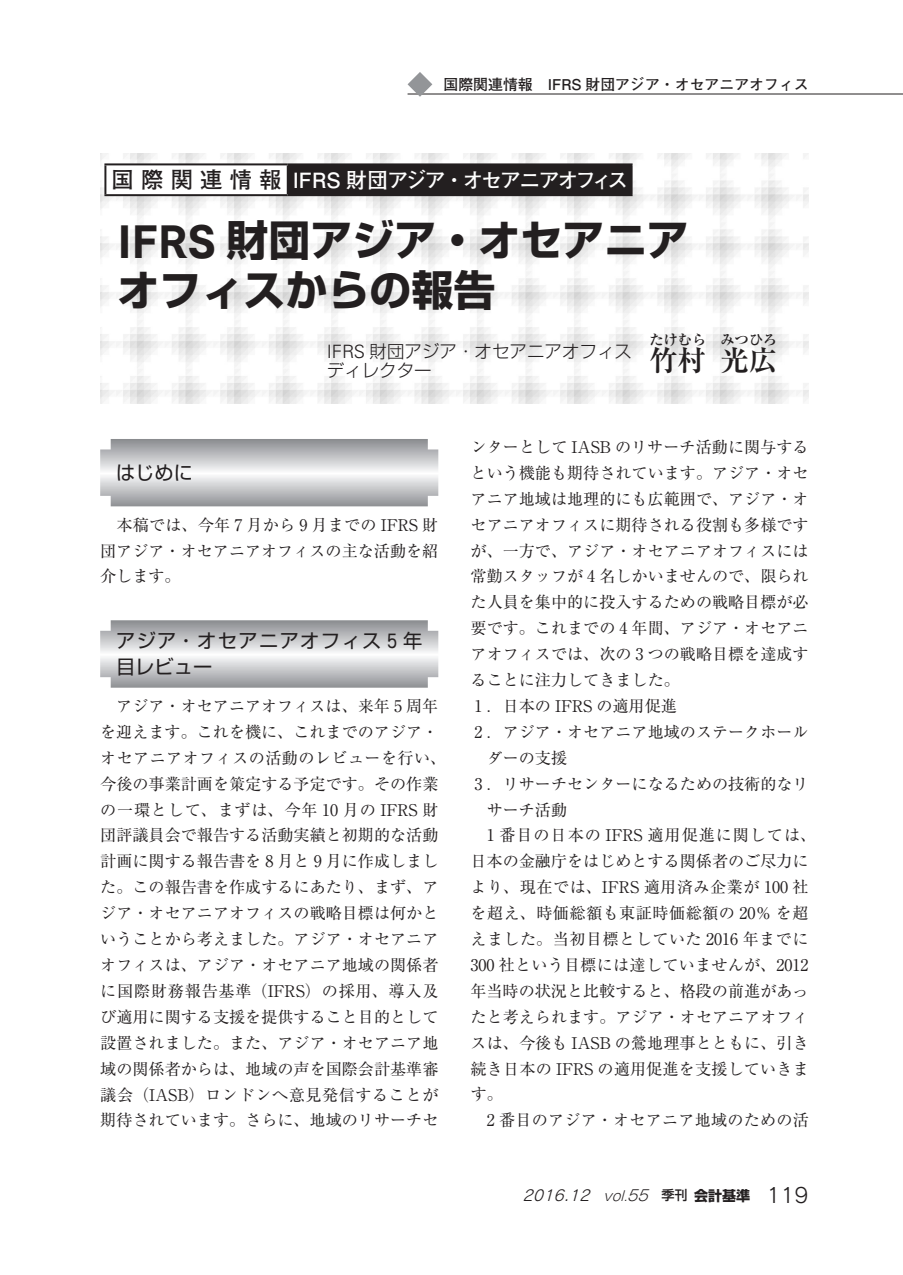
<style>
.page{position:relative;width:903px;height:1275px;background:#fff}
.page>*{position:absolute;margin:0;border:0;box-sizing:border-box;transform-origin:0 0}
.t1{font:700 42px/49.9px "Shin Go Pr 5";color:#231f20}
.t2{font:700 28.35px "Ryumin Pr 5";color:#231f20}
.t3{font:700 21px "Futo Go B101 Pr 5";letter-spacing:-.09em;color:#fff}
.t4{font:19.25px/26.2px "Shin Go Pr 5";letter-spacing:.07em;color:#231f20}
.t5{font:300 17.5px/19.2px "Shin Go Pr 5";color:#231f20}
.t6{font:16.1px/25.9px "Ryumin Pr 5";color:#231f20;text-align:justify}
.t7{font:16.1px "Ryumin Pr 5";letter-spacing:.03em;color:#231f20}
.t8{font:16.1px "Ryumin Pr 5";letter-spacing:.035em;color:#231f20}
.t9{font:16.1px "Ryumin Pr 5";letter-spacing:.06em;color:#231f20}
.t10{font:700 14.88px "Futo Go B101 Pr 5";color:#231f20}
.t11{font:italic 14.88px "Rodin Pro M";color:#231f20}
.t12{font:700 14.17px "Ryumin Pr 5";color:#231f20}
.s1{font-size:22.4px;color:#231f20}
.s2{font-family:"Cezanne Pro B";font-weight:400;font-size:44.1px}
.s3{font-family:"Univers LT Std";font-size:18.38px}
.s4{font-family:"Cezanne Pro M";font-size:20.3px}
.s5{font-family:"Gothic MB101 Pr 5";font-weight:300;font-size:13.65px}
.s6{font-family:"Gothic MB101 Pr 5";font-weight:300}
.s7{font-family:"Shin Go Pr 5";font-weight:500;font-style:normal;font-size:13.12px}
.s8{font-family:"Shin Go Pr 5";font-weight:700;font-style:normal;font-size:14px}
.s9{font-style:normal;font-size:20.47px}
</style>
<div class="page">
<hr style="left:407px;top:94px;width:496px;height:1px;background:#231f20">
<svg style="left:407px;top:72px;width:25px;height:25px"></svg>
<svg style="left:100px;top:439px;width:338px;height:67px"></svg>
<svg style="left:100px;top:620px;width:338px;height:68px;background:#c5c6c8"></svg>
<img style="left:100px;top:154px;width:709px;height:250px">
<div style="left:105px;top:164px;width:183px;height:31px;background:#fff"></div>
<div style="left:288px;top:164px;width:343px;height:31px;background:#231f20"></div>
<hr style="left:104px;top:163px;width:184px;height:2px;background:#231f20">
<hr style="left:104px;top:165px;width:2px;height:29px;background:#231f20">
<hr style="left:288px;top:163px;width:344px;height:2px;background:#231f20">
<hr style="left:287px;top:165px;width:2px;height:29px;background:#231f20">
<svg style="left:631px;top:165px;width:1px;height:29px"></svg>
<hr style="left:104px;top:194px;width:184px;height:2px;background:#231f20">
<hr style="left:288px;top:194px;width:344px;height:2px;background:#231f20">
<p class="t10" style="left:443px;top:72px;width:367px">国際関連情報　IFRS 財団アジア・オセアニアオフィス</p>
<h3 class="t3" style="left:112px;top:163px;width:518px"><span class="s1">国際関連情報</span> IFRS 財団アジア・オセアニアオフィス</h3>
<h1 class="t1" style="left:118px;top:213px;width:573px"><span class="s2">IFRS</span> 財団アジア・オセアニアオフィスからの報告</h1>
<p class="t5" style="left:327px;top:340px;width:307px"><span class="s3">IFRS</span> 財団アジア・オセアニアオフィスディレクター</p>
<h2 class="t2" style="left:649px;top:338px;width:58px">竹村</h2>
<p class="t12" style="left:649px;top:328px;width:58px">たけむら</p>
<p class="t12" style="left:720px;top:328px;width:58px">みつひろ</p>
<h2 class="t2" style="left:720px;top:338px;width:58px">光広</h2>
<p class="t4" style="left:116px;top:458px;width:78px">はじめに</p>
<p class="t6" style="left:100px;top:510px;width:340px;text-indent:16px">本稿では、今年 7 月から 9 月までの IFRS 財団アジア・オセアニアオフィスの主な活動を紹介します。</p>
<p class="t4" style="left:116px;top:626px;width:308px">アジア・オセアニアオフィス <span class="s4">5</span> 年目レビュー</p>
<p class="t6" style="left:100px;top:692px;width:348px;text-align:center">アジア・オセアニアオフィスは、来年 5 周年<br>を迎えます。これを機に、これまでのアジア・オセアニアオフィスの活動のレビューを行い、今後の事業計画を策定する予定です。その作業の一環として、まずは、今年 10 月の IFRS 財団評議員会で報告する活動実績と初期的な活動計画に関する報告書を 8 月と 9 月に作成しました。この報告書を作成するにあたり、まず、アジア・オセアニアオフィスの戦略目標は何かということから考えました。アジア・オセアニアオフィスは、アジア・オセアニア地域の関係者に国際財務報告基準（IFRS）の採用、導入及び適用に関する支援を提供すること目的として設置されました。また、アジア・オセアニア地域の関係者からは、地域の声を国際会計基準審議会（IASB）ロンドンへ意見発信することが期待されています。さらに、地域のリサーチセ</p>
<p class="t6" style="left:471px;top:433px;width:339px">ンターとして IASB のリサーチ活動に関与する</p>
<p class="t6" style="left:470px;top:459px;width:340px">という機能も期待されています。アジア・オセ</p>
<p class="t6" style="left:470px;top:485px;width:340px">アニア地域は地理的にも広範囲で、アジア・オ</p>
<p class="t6" style="left:470px;top:511px;width:340px">セアニアオフィスに期待される役割も多様です</p>
<p class="t6" style="left:470px;top:536px;width:340px">が、一方で、アジア・オセアニアオフィスには</p>
<p class="t6" style="left:470px;top:562px;width:340px">常勤スタッフが 4 名しかいませんので、限られ</p>
<p class="t6" style="left:470px;top:588px;width:340px">た人員を集中的に投入するための戦略目標が必</p>
<p class="t6" style="left:470px;top:614px;width:340px">要です。これまでの 4 年間、アジア・オセアニ</p>
<p class="t6" style="left:470px;top:640px;width:340px">アオフィスでは、次の 3 つの戦略目標を達成す</p>
<p class="t6" style="left:470px;top:666px;width:211px">ることに注力してきました。</p>
<p class="t6" style="left:475px;top:692px;width:204px">1 ．日本の IFRS の適用促進</p>
<p class="t6" style="left:475px;top:718px;width:336px">2 ．アジア・オセアニア地域のステークホール</p>
<p class="t6" style="left:487px;top:744px;width:82px">ダーの支援</p>
<p class="t6" style="left:475px;top:770px;width:336px">3 ．リサーチセンターになるための技術的なリ</p>
<p class="t6" style="left:487px;top:795px;width:82px">サーチ活動</p>
<p class="t9" style="left:487px;top:823px;width:331px">1 番目の日本の IFRS 適用促進に関しては、</p>
<p class="t6" style="left:470px;top:847px;width:340px">日本の金融庁をはじめとする関係者のご尽力に</p>
<p class="t8" style="left:470px;top:875px;width:340px">より、現在では、IFRS 適用済み企業が 100 社</p>
<p class="t7" style="left:470px;top:900px;width:340px">を超え、時価総額も東証時価総額の 20％を超</p>
<p class="t7" style="left:470px;top:926px;width:340px">えました。当初目標としていた 2016 年までに</p>
<p class="t6" style="left:470px;top:951px;width:340px">300 社という目標には達していませんが、2012</p>
<p class="t6" style="left:470px;top:977px;width:340px">年当時の状況と比較すると、格段の前進があっ</p>
<p class="t6" style="left:470px;top:1003px;width:340px">たと考えられます。アジア・オセアニアオフィ</p>
<p class="t6" style="left:470px;top:1028px;width:340px">スは、今後も IASB の鶯地理事とともに、引き</p>
<p class="t6" style="left:471px;top:1054px;width:340px">続き日本の IFRS の適用促進を支援していきま</p>
<p class="t6" style="left:471px;top:1080px;width:34px">す。</p>
<p class="t6" style="left:487px;top:1106px;width:323px">2 番目のアジア・オセアニア地域のための活</p>
<p class="t11" style="left:523px;top:1186px;width:288px">2016.12 <span class="s5">vol.</span><span class="s6">55</span> <span class="s7">季刊</span><span class="s8">会計基準</span> <span class="s9">1 1 9</span></p>
</div>
